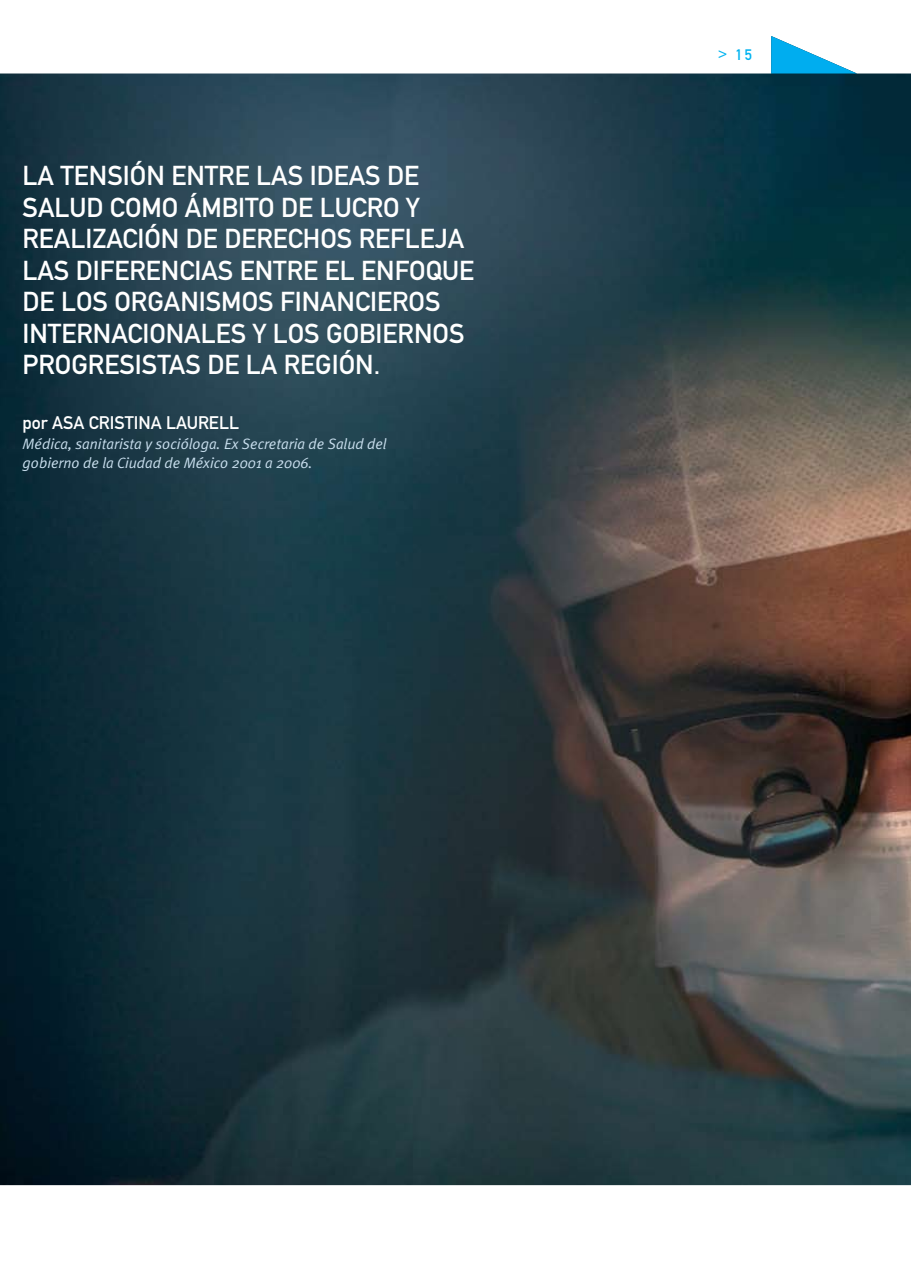
<style>
.page{position:relative;width:911px;height:1263px;background:#fff}
.page>*{position:absolute;margin:0;border:0;box-sizing:border-box;transform-origin:0 0}
.t1{font:27px/31.5px "DIN Mittelschrift";color:#fff}
.t2{font:18px "DIN Mittelschrift";color:#fff}
.t3{font:italic 15px/19.5px "Meta Plus Normal";color:#c8deed}
.t4{font:15px "DIN Mittelschrift";color:#00b3f0}
</style>
<div class="page">
<img style="left:0;top:73px;width:911px;height:1112px">
<svg style="left:771px;top:36px;width:86px;height:38px"></svg>
<p class="t1" style="left:22px;top:160px;width:453px">LA TENSIÓN ENTRE LAS IDEAS DE<br>SALUD COMO ÁMBITO DE LUCRO Y<br>REALIZACIÓN DE DERECHOS REFLEJA<br>LAS DIFERENCIAS ENTRE EL ENFOQUE<br>DE LOS ORGANISMOS FINANCIEROS<br>INTERNACIONALES Y LOS GOBIERNOS<br>PROGRESISTAS DE LA REGIÓN.</p>
<p class="t2" style="left:22px;top:412px;width:207px">POR ASA CRISTINA LAURELL</p>
<p class="t3" style="left:22px;top:433px;width:366px">Médica, sanitarista y socióloga. Ex Secretaria de Salud del gobierno de la Ciudad de México 2001 a 2006.</p>
<p class="t4" style="left:718px;top:46px;width:35px">&gt; 15</p>
</div>
